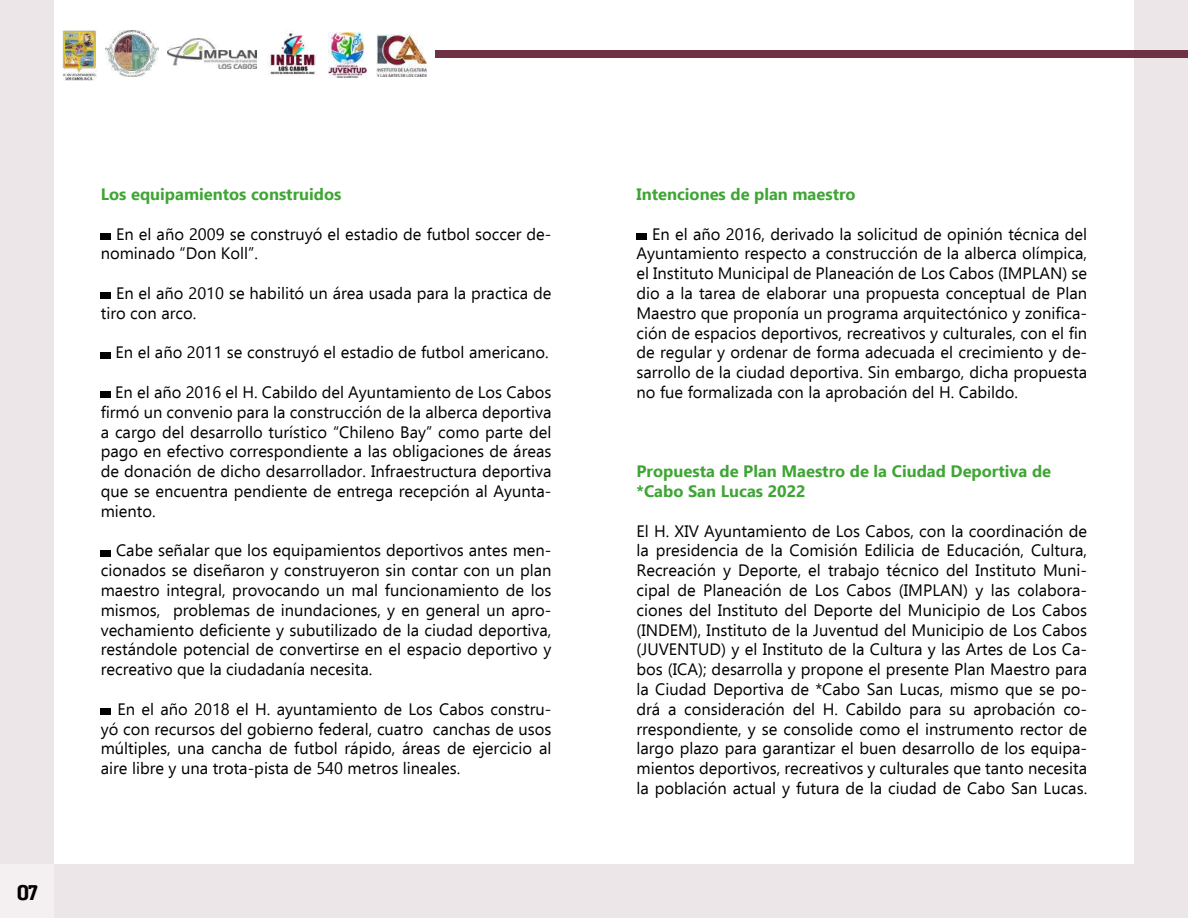
<style>
.page{position:relative;width:1188px;height:918px;background:#fff}
.page>*{position:absolute;margin:0;border:0;box-sizing:border-box;transform-origin:0 0}
.t1{font:21.9px "Ottine Slab";color:#000}
.t2{font:16.5px/19.8px "Ebrima";color:#000;text-align:justify}
.t3{font:700 16.5px/19.8px "Ebrima";color:#3fa535}
</style>
<div class="page">
<div style="left:1134px;top:0;width:54px;height:918px;background:#ede6e8"></div>
<div style="left:0;top:0;width:54px;height:918px;background:#ede6e8"></div>
<div style="left:435px;top:50px;width:753px;height:8px;background:#6f3244"></div>
<div style="left:54px;top:864px;width:1080px;height:54px;background:#ede6e8"></div>
<div style="left:0;top:864px;width:54px;height:54px;background:#f4eff1"></div>
<img style="left:105px;top:31px;width:53px;height:45px">
<img style="left:62px;top:30px;width:34px;height:51px">
<img style="left:167px;top:39px;width:90px;height:29px">
<img style="left:267px;top:33px;width:49px;height:42px">
<img style="left:328px;top:32px;width:38px;height:45px">
<img style="left:377px;top:34px;width:50px;height:43px">
<div style="left:101px;top:233px;width:10px;height:7px;background:#000"></div>
<div style="left:101px;top:292px;width:10px;height:7px;background:#000"></div>
<div style="left:101px;top:352px;width:10px;height:6px;background:#000"></div>
<div style="left:101px;top:391px;width:10px;height:7px;background:#000"></div>
<div style="left:101px;top:550px;width:10px;height:6px;background:#000"></div>
<div style="left:101px;top:708px;width:10px;height:7px;background:#000"></div>
<div style="left:637px;top:233px;width:10px;height:7px;background:#000"></div>
<h1 class="t1" style="left:17px;top:875px;width:21px">07</h1>
<p class="t3" style="left:101px;top:183px;width:242px">Los equipamientos construidos</p>
<p class="t2" style="left:101px;top:223px;width:452px;text-indent:15px">En el año 2009 se construyó el estadio de futbol soccer de&shy;nominado “Don Koll”.</p>
<p class="t2" style="left:101px;top:283px;width:452px;text-indent:15px">En el año 2010 se habilitó un área usada para la practica de tiro con arco.</p>
<p class="t2" style="left:116px;top:342px;width:435px">En el año 2011 se construyó el estadio de futbol americano.</p>
<p class="t2" style="left:101px;top:382px;width:452px;text-indent:15px">En el año 2016 el H. Cabildo del Ayuntamiento de Los Cabos firmó un convenio para la construcción de la alberca deportiva a cargo del desarrollo turístico “Chileno Bay” como parte del pago en efectivo correspondiente a las obligaciones de áreas de donación de dicho desarrollador. Infraestructura deportiva que se encuentra pendiente de entrega recepción al Ayunta&shy;miento.</p>
<p class="t2" style="left:101px;top:540px;width:452px;text-indent:15px">Cabe señalar que los equipamientos deportivos antes men&shy;cionados se diseñaron y construyeron sin contar con un plan maestro integral, provocando un mal funcionamiento de los mismos, problemas de inundaciones, y en general un apro&shy;vechamiento deficiente y subutilizado de la ciudad deportiva, restándole potencial de convertirse en el espacio deportivo y recreativo que la ciudadanía necesita.</p>
<p class="t2" style="left:101px;top:699px;width:452px;text-indent:17px">En el año 2018 el H. ayuntamiento de Los Cabos constru&shy;yó con recursos del gobierno federal, cuatro canchas de usos múltiples, una cancha de futbol rápido, áreas de ejercicio al aire libre y una trota-pista de 540 metros lineales.</p>
<p class="t3" style="left:637px;top:183px;width:221px">Intenciones de plan maestro</p>
<p class="t2" style="left:637px;top:223px;width:452px;text-indent:16px">En el año 2016, derivado la solicitud de opinión técnica del Ayuntamiento respecto a construcción de la alberca olímpica, el Instituto Municipal de Planeación de Los Cabos (IMPLAN) se dio a la tarea de elaborar una propuesta conceptual de Plan Maestro que proponía un programa arquitectónico y zonifica&shy;ción de espacios deportivos, recreativos y culturales, con el fin de regular y ordenar de forma adecuada el crecimiento y de&shy;sarrollo de la ciudad deportiva. Sin embargo, dicha propuesta no fue formalizada con la aprobación del H. Cabildo.</p>
<p class="t3" style="left:637px;top:461px;width:416px">Propuesta de Plan Maestro de la Ciudad Deportiva de *Cabo San Lucas 2022</p>
<p class="t2" style="left:637px;top:520px;width:452px">El H. XIV Ayuntamiento de Los Cabos, con la coordinación de la presidencia de la Comisión Edilicia de Educación, Cultura, Recreación y Deporte, el trabajo técnico del Instituto Muni&shy;cipal de Planeación de Los Cabos (IMPLAN) y las colabora&shy;ciones del Instituto del Deporte del Municipio de Los Cabos (INDEM), Instituto de la Juventud del Municipio de Los Cabos (JUVENTUD) y el Instituto de la Cultura y las Artes de Los Ca&shy;bos (ICA); desarrolla y propone el presente Plan Maestro para la Ciudad Deportiva de *Cabo San Lucas, mismo que se po&shy;drá a consideración del H. Cabildo para su aprobación co&shy;rrespondiente, y se consolide como el instrumento rector de largo plazo para garantizar el buen desarrollo de los equipa&shy;mientos deportivos, recreativos y culturales que tanto necesita la población actual y futura de la ciudad de Cabo San Lucas.</p>
</div>
